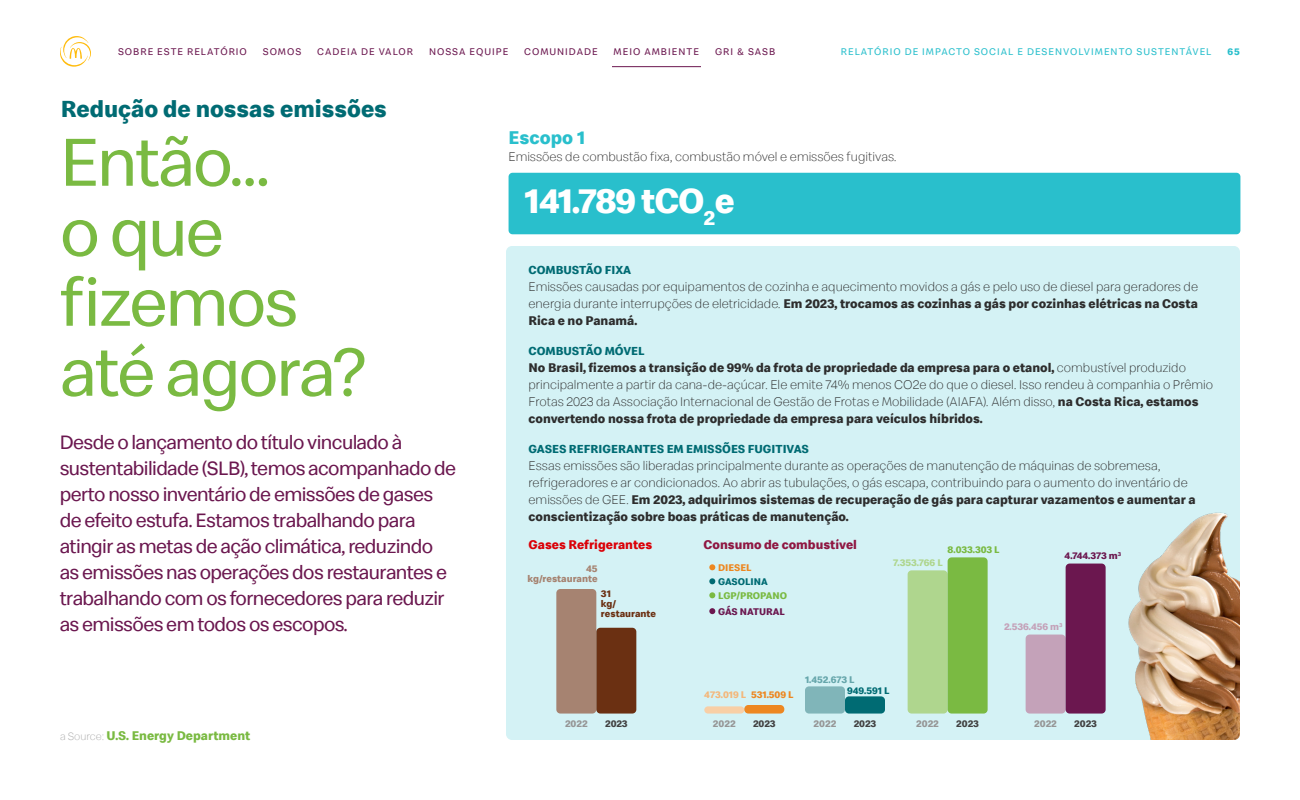
<style>
.page{position:relative;width:1300px;height:800px;background:#fff}
.page>*{position:absolute;margin:0;border:0;box-sizing:border-box;transform-origin:0 0}
.t1{font:70px/70px "Speedee";letter-spacing:-.03em;color:#7aba42}
.t2{font:700 36px "Speedee";letter-spacing:-.03em;color:#fff}
.t3{font:700 24px "Speedee";color:#006b73}
.t4{font:20px/26px "Speedee";letter-spacing:-.03em;color:#6b174f}
.t5{font:700 19px "Speedee";color:#29bfcc}
.t6{font:300 13px/17px "Speedee";color:#2d2d2d}
.t7{font:700 13px "Speedee";color:#7aba42}
.t8{font:700 13px "Speedee";color:#8f1742}
.t9{font:700 13px "Speedee";color:#db0007}
.t10{font:700 12px "Speedee";color:#006b73}
.t11{font:10px "Speedee";letter-spacing:.1em;color:#6b174f}
.t12{font:10px "Speedee";letter-spacing:.1em;color:#29bfcc}
.t13{font:700 10px "Speedee";color:#7aba42}
.t14{font:700 10px "Speedee";color:#6b174f}
.t15{font:700 10px "Speedee";color:#969696}
.t16{font:700 10px "Speedee";letter-spacing:-.01em;color:#424242}
.t17{font:700 10px/10px "Speedee";color:#a68371;text-align:right}
.t18{font:700 10px/10px "Speedee";color:#6b3012}
.t19{font:700 10px "Speedee";color:#006b73}
.t20{font:700 10px "Speedee";color:#f4b77a}
.t21{font:700 10px "Speedee";color:#c4a2b9}
.t22{font:700 10px "Speedee";color:#afd68e}
.t23{font:700 10px "Speedee";color:#66a6ab}
.t24{font:700 10px "Speedee";color:#ed8721}
.t25{font:700 10px "Speedee";color:#29bfcc}
.s1{font-weight:300;font-size:11px;color:#ababab}
.s2{font-weight:700}
.s3{color:#ed8721}
</style>
<div class="page">
<div style="left:509px;top:173px;width:731px;height:61px;background:#29bfcc;border-radius:4px"></div>
<div style="left:506px;top:246px;width:734px;height:494px;background:#d4f2f5;border-radius:6px"></div>
<img style="left:1025px;top:512px;width:215px;height:228px">
<div style="left:556px;top:589px;width:40px;height:125px;background:#a68371;border-radius:4px"></div>
<div style="left:596px;top:628px;width:40px;height:86px;background:#6b3012;border-radius:4px"></div>
<svg style="left:60px;top:36px;width:31px;height:31px"></svg>
<svg style="left:709px;top:564px;width:6px;height:6px"></svg>
<svg style="left:709px;top:578px;width:6px;height:6px"></svg>
<svg style="left:709px;top:592px;width:6px;height:6px"></svg>
<svg style="left:709px;top:608px;width:6px;height:6px"></svg>
<div style="left:908px;top:570px;width:40px;height:144px;background:#afd68e;border-radius:4px"></div>
<div style="left:948px;top:557px;width:40px;height:157px;background:#7aba42;border-radius:4px"></div>
<div style="left:1026px;top:635px;width:40px;height:79px;background:#c4a2b9;border-radius:4px"></div>
<div style="left:1066px;top:564px;width:40px;height:150px;background:#6b174f;border-radius:4px"></div>
<div style="left:805px;top:686px;width:40px;height:28px;background:#80b5b9;border-radius:4px"></div>
<div style="left:845px;top:696px;width:40px;height:18px;background:#006b73;border-radius:4px"></div>
<div style="left:704px;top:706px;width:40px;height:8px;background:#f8cfa6;border-radius:4px"></div>
<div style="left:744px;top:705px;width:40px;height:9px;background:#ed8721;border-radius:4px"></div>
<hr style="left:612px;top:66px;width:89px;height:1px;background:#6b174f">
<div style="left:611px;top:28px;width:89px;height:46px;background:#fff"></div>
<p class="t11" style="left:118px;top:45px;width:130px">SOBRE ESTE RELATÓRIO</p>
<p class="t11" style="left:263px;top:45px;width:40px">SOMOS</p>
<p class="t11" style="left:317px;top:45px;width:97px">CADEIA DE VALOR</p>
<p class="t11" style="left:429px;top:45px;width:81px">NOSSA EQUIPE</p>
<p class="t11" style="left:524px;top:45px;width:75px">COMUNIDADE</p>
<p class="t11" style="left:614px;top:45px;width:87px">MEIO AMBIENTE</p>
<p class="t11" style="left:715px;top:45px;width:62px">GRI &amp; SASB</p>
<p class="t12" style="left:841px;top:45px;width:372px">RELATÓRIO DE IMPACTO SOCIAL E DESENVOLVIMENTO SUSTENTÁVEL</p>
<p class="t25" style="left:1228px;top:45px;width:14px">65</p>
<h3 class="t3" style="left:61px;top:94px;width:328px">Redução de nossas emissões</h3>
<h1 class="t1" style="left:60px;top:128px;width:307px">Então...<br>o que fizemos até agora?</h1>
<p class="t4" style="left:60px;top:430px;width:398px">Desde o lançamento do título vinculado à sustentabilidade (SLB), temos acompanhado de perto nosso inventário de emissões de gases de efeito estufa. Estamos trabalhando para atingir as metas de ação climática, reduzindo as emissões nas operações dos restaurantes e trabalhando com os fornecedores para reduzir as emissões em todos os escopos.</p>
<p class="t7" style="left:60px;top:727px;width:192px"><span class="s1">a Source:</span> U.S. Energy Department</p>
<h3 class="t5" style="left:509px;top:126px;width:78px">Escopo 1</h3>
<p class="t6" style="left:509px;top:148px;width:390px">Emissões de combustão fixa, combustão móvel e emissões fugitivas.</p>
<h2 class="t2" style="left:525px;top:178px;width:212px">141.789 tCO<sub>2</sub>e</h2>
<p class="t10" style="left:529px;top:262px;width:104px">COMBUSTÃO FIXA</p>
<p class="t6" style="left:529px;top:278px;width:671px;text-align:justify">Emissões causadas por equipamentos de cozinha e aquecimento movidos a gás e pelo uso de diesel para geradores de energia durante interrupções de eletricidade. <span class="s2">Em 2023, trocamos as cozinhas a gás por cozinhas elétricas na Costa Rica e no Panamá.</span></p>
<p class="t10" style="left:529px;top:343px;width:118px">COMBUSTÃO MÓVEL</p>
<p class="t6" style="left:529px;top:359px;width:686px"><span class="s2">No Brasil, fizemos a transição de 99% da frota de propriedade da empresa para o etanol,</span> combustível produzido principalmente a partir da cana-de-açúcar. Ele emite 74% menos CO2e do que o diesel. Isso rendeu à companhia o Prêmio Frotas 2023 da Associação Internacional de Gestão de Frotas e Mobilidade (AIAFA). Além disso, <span class="s2">na Costa Rica, estamos convertendo nossa frota de propriedade da empresa para veículos híbridos.</span></p>
<p class="t10" style="left:529px;top:441px;width:282px">GASES REFRIGERANTES EM EMISSÕES FUGITIVAS</p>
<p class="t6" style="left:529px;top:457px;width:669px">Essas emissões são liberadas principalmente durante as operações de manutenção de máquinas de sobremesa, refrigeradores e ar condicionados. Ao abrir as tubulações, o gás escapa, contribuindo para o aumento do inventário de emissões de GEE. <span class="s2">Em 2023, adquirimos sistemas de recuperação de gás para capturar vazamentos e aumentar a conscientização sobre boas práticas de manutenção.</span></p>
<p class="t9" style="left:529px;top:537px;width:125px">Gases Refrigerantes</p>
<p class="t17" style="left:528px;top:563px;width:72px">45 kg/restaurante</p>
<p class="t18" style="left:601px;top:589px;width:57px">31<br>kg/ restaurante</p>
<p class="t8" style="left:704px;top:537px;width:155px">Consumo de combustível</p>
<p class="t24" style="left:718px;top:561px;width:35px">DIESEL</p>
<p class="t19" style="left:718px;top:575px;width:51px">GASOLINA</p>
<p class="t13" style="left:718px;top:589px;width:70px">LGP/PROPANO</p>
<p class="t14" style="left:718px;top:605px;width:68px">GÁS NATURAL</p>
<p class="t13" style="left:948px;top:543px;width:54px">8.033.303 L</p>
<p class="t22" style="left:893px;top:556px;width:51px">7.353.766 L</p>
<p class="t14" style="left:1065px;top:550px;width:58px">4.744.373 m<sup>3</sup></p>
<p class="t21" style="left:1004px;top:620px;width:60px">2.536.456 m<sup>3</sup></p>
<p class="t23" style="left:805px;top:673px;width:51px">1.452.673 L</p>
<p class="t20" style="left:704px;top:688px;width:91px">473.019 L <span class="s3">531.509 L</span></p>
<p class="t19" style="left:847px;top:684px;width:44px">949.591 L</p>
<p class="t15" style="left:565px;top:718px;width:24px">2022</p>
<p class="t16" style="left:605px;top:718px;width:24px">2023</p>
<p class="t15" style="left:713px;top:718px;width:24px">2022</p>
<p class="t16" style="left:753px;top:718px;width:24px">2023</p>
<p class="t15" style="left:814px;top:718px;width:24px">2022</p>
<p class="t16" style="left:854px;top:718px;width:24px">2023</p>
<p class="t15" style="left:916px;top:718px;width:24px">2022</p>
<p class="t16" style="left:956px;top:718px;width:24px">2023</p>
<p class="t15" style="left:1034px;top:718px;width:24px">2022</p>
<p class="t16" style="left:1074px;top:718px;width:24px">2023</p>
</div>
